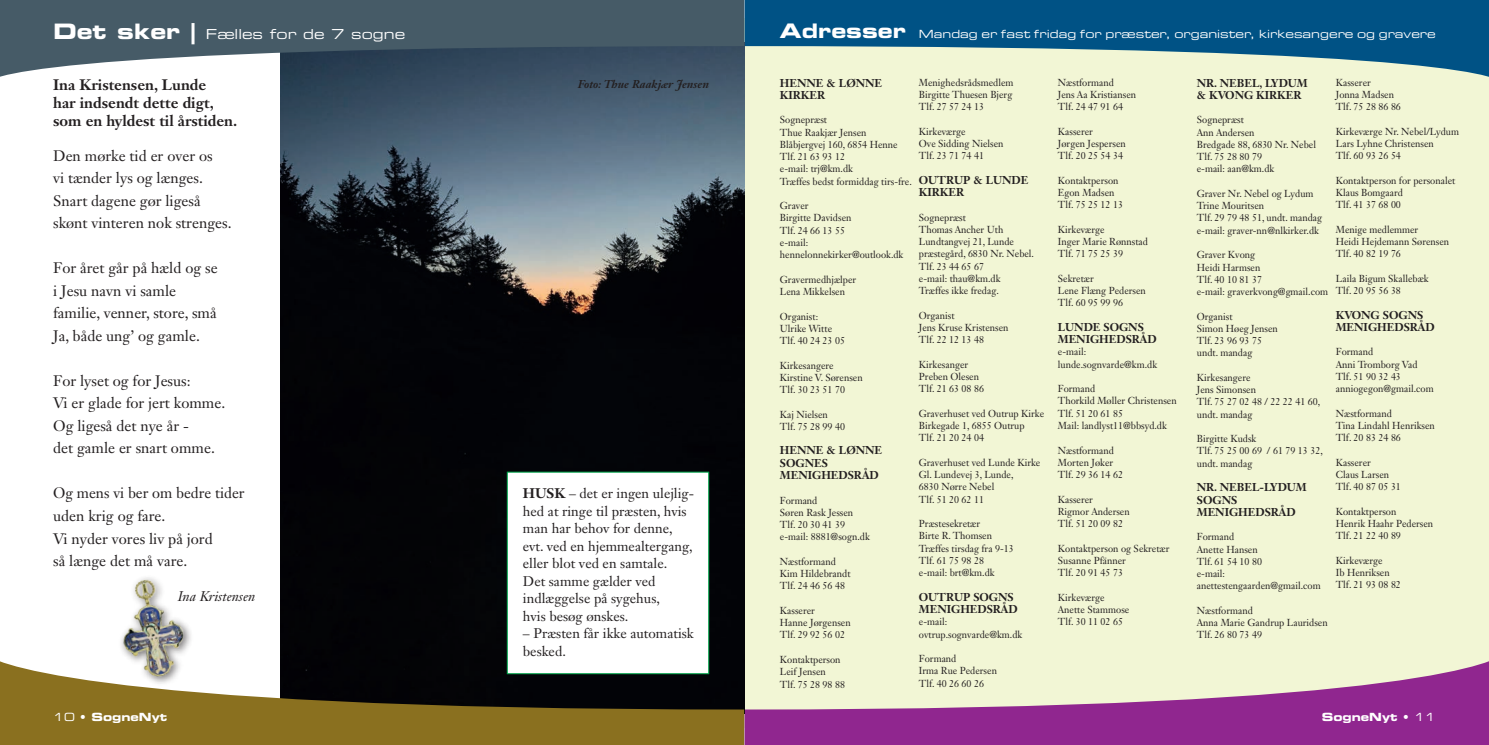
<style>
.page{position:relative;width:1489px;height:745px;background:#fff}
.page>*{position:absolute;margin:0;border:0;box-sizing:border-box;transform-origin:0 0}
.t1{font:15px/22.5px "Janson Text LT Std";color:#231f20}
.t2{font:700 15px/17.5px "Janson Text LT Std";color:#231f20}
.t3{font:13.75px/17.5px "Janson Text LT Std";color:#231f20}
.t4{font:13.75px "Eurostile LT Std Ex 2";color:#fff}
.t5{font:italic 13.75px "Janson Text LT Std";color:#231f20}
.t6{font:700 11.25px/12.2px "Janson Text LT Std";color:#231f20;scale:.96 1}
.t7{font:11.25px "Eurostile LT Std Ex 2";color:#fff}
.t8{font:italic 700 11.25px "Janson Text LT Std";color:#231f20}
.t9{font:11.25px "Eurostile LT Std Bold Ex 2";color:#fff}
.t10{font:10px/12.2px "Janson Text LT Std";color:#231f20;scale:.96 1}
.s1{font-family:"Eurostile LT Std Bold Ex 2";font-size:21.25px}
.s2{font-weight:700}
.s3{font-family:"Eurostile LT Std Bold Ex 2";font-size:20px}
.s4{font-family:"Eurostile LT Std Ex 2"}
</style>
<div class="page">
<div style="left:744px;top:18px;width:744px;height:708px;background:#f2f6d5"></div>
<svg style="left:744px;top:0;width:744px;height:81px;fill:#005285"></svg>
<svg style="left:744px;top:656px;width:744px;height:88px;fill:#90268f"></svg>
<img style="left:280px;top:81px;width:464px;height:575px">
<div style="left:507px;top:471px;width:202px;height:202px;background:#fff;border:1px solid #00ab4d"></div>
<img style="left:121px;top:577px;width:70px;height:79px">
<svg style="left:0;top:0;width:744px;height:81px;background:#526572"></svg>
<svg style="left:0;top:656px;width:744px;height:88px;fill:#8a701f"></svg>
<h2 class="t4" style="left:53px;top:25px;width:353px"><span class="s1">Det sker |</span> Fælles for de 7 sogne</h2>
<h1 class="t2" style="left:53px;top:76px;width:186px">Ina Kristensen, Lunde<br>har indsendt dette digt, som en hyldest til årstiden.</h1>
<h1 class="t1" style="left:53px;top:144px;width:180px">Den mørke tid er over os<br>vi tænder lys og længes.<br>Snart dagene gør ligeså skønt vinteren nok strenges.</h1>
<h1 class="t1" style="left:53px;top:256px;width:166px">For året går på hæld og se i Jesu navn vi samle familie, venner, store, små<br>Ja, både ung’ og gamle.</h1>
<h1 class="t1" style="left:53px;top:369px;width:174px">For lyset og for Jesus:<br>Vi er glade for jert komme.<br>Og ligeså det nye år -<br>det gamle er snart omme.</h1>
<h1 class="t1" style="left:53px;top:481px;width:193px">Og mens vi ber om bedre tider uden krig og fare.<br>Vi nyder vores liv på jord<br>så længe det må vare.</h1>
<h2 class="t5" style="left:178px;top:587px;width:79px">Ina Kristensen</h2>
<p class="t8" style="left:578px;top:76px;width:133px">Foto: Thue Raakjær Jensen</p>
<h2 class="t3" style="left:523px;top:484px;width:173px"><span class="s2">HUSK</span> – det er ingen ulejlig&shy;hed at ringe til præsten, hvis man har behov for denne, evt. ved en hjemmealtergang, eller blot ved en samtale.<br>Det samme gælder ved indlæggelse på sygehus,<br>hvis besøg ønskes.</h2>
<h2 class="t3" style="left:523px;top:624px;width:172px">– Præsten får ikke automatisk besked.</h2>
<p class="t7" style="left:780px;top:26px;width:657px"><span class="s3">Adresser</span> Mandag er fast fridag for præster, organister, kirkesangere og gravere</p>
<p class="t10" style="left:918px;top:76px;width:100px">Menighedsrådsmedlem<br>Birgitte Thuesen Bjerg<br>Tlf. 27 57 24 13</p>
<p class="t10" style="left:918px;top:125px;width:90px">Kirkeværge<br>Ove Sidding Nielsen<br>Tlf. 23 71 74 41</p>
<p class="t6" style="left:918px;top:173px;width:115px">OUTRUP &amp; LUNDE<br>KIRKER</p>
<p class="t10" style="left:918px;top:211px;width:121px">Sognepræst<br>Thomas Ancher Uth<br>Lundtangvej 21, Lunde præstegård, 6830 Nr. Nebel.<br>Tlf. 23 44 65 67<br>e-mail: thau@km.dk<br>Træffes ikke fredag.</p>
<p class="t10" style="left:918px;top:309px;width:95px">Organist<br>Jens Kruse Kristensen<br>Tlf. 22 12 13 48</p>
<p class="t10" style="left:918px;top:358px;width:69px">Kirkesanger<br>Preben Olesen<br>Tlf. 21 63 08 86</p>
<p class="t10" style="left:918px;top:407px;width:132px">Graverhuset ved Outrup Kirke<br>Birkegade 1, 6855 Outrup<br>Tlf. 21 20 24 04</p>
<p class="t10" style="left:918px;top:456px;width:128px">Graverhuset ved Lunde Kirke<br>Gl. Lundevej 3, Lunde,<br>6830 Nørre Nebel<br>Tlf. 51 20 62 11</p>
<p class="t10" style="left:918px;top:517px;width:100px">Præstesekretær<br>Birte R. Thomsen<br>Træffes tirsdag fra 9-13<br>Tlf. 61 75 98 28 e-mail: brt@km.dk</p>
<p class="t6" style="left:918px;top:590px;width:104px">OUTRUP SOGNS<br>MENIGHEDSRÅD</p>
<p class="t10" style="left:918px;top:615px;width:109px">e-mail: ovtrup.sognvarde@km.dk</p>
<p class="t10" style="left:918px;top:652px;width:83px">Formand<br>Irma Rue Pedersen<br>Tlf. 40 26 60 26</p>
<p class="t6" style="left:780px;top:76px;width:108px">HENNE &amp; LØNNE<br>KIRKER</p>
<p class="t10" style="left:780px;top:114px;width:139px">Sognepræst<br>Thue Raakjær Jensen<br>Blåbjergvej 160, 6854 Henne<br>Tlf. 21 63 93 12<br>e-mail: trj@km.dk<br>Træffes bedst formiddag tirs-fre.</p>
<p class="t10" style="left:780px;top:199px;width:130px">Graver<br>Birgitte Davidsen<br>Tlf. 24 66 13 55<br>e-mail: hennelonnekirker@outlook.dk</p>
<p class="t10" style="left:780px;top:273px;width:81px">Gravermedhjælper<br>Lena Mikkelsen</p>
<p class="t10" style="left:780px;top:310px;width:69px">Organist:<br>Ulrike Witte<br>Tlf. 40 24 23 05</p>
<p class="t10" style="left:780px;top:359px;width:88px">Kirkesangere<br>Kirstine V. Sørensen<br>Tlf. 30 23 51 70</p>
<p class="t10" style="left:780px;top:408px;width:69px">Kaj Nielsen<br>Tlf. 75 28 99 40</p>
<p class="t6" style="left:780px;top:444px;width:108px">HENNE &amp; LØNNE<br>SOGNES<br>MENIGHEDSRÅD</p>
<p class="t10" style="left:780px;top:493px;width:95px">Formand<br>Søren Rask Jessen<br>Tlf. 20 30 41 39 e-mail: 8881@sogn.dk</p>
<p class="t10" style="left:780px;top:555px;width:75px">Næstformand<br>Kim Hildebrandt<br>Tlf. 24 46 56 48</p>
<p class="t10" style="left:780px;top:604px;width:75px">Kasserer<br>Hanne Jørgensen<br>Tlf. 29 92 56 02</p>
<p class="t10" style="left:780px;top:653px;width:69px">Kontaktperson<br>Leif Jensen<br>Tlf. 75 28 98 88</p>
<p class="t10" style="left:1057px;top:76px;width:83px">Næstformand<br>Jens Aa Kristiansen<br>Tlf. 24 47 91 64</p>
<p class="t10" style="left:1057px;top:125px;width:72px">Kasserer<br>Jørgen Jespersen<br>Tlf. 20 25 54 34</p>
<p class="t10" style="left:1057px;top:174px;width:69px">Kontaktperson<br>Egon Madsen<br>Tlf. 75 25 12 13</p>
<p class="t10" style="left:1057px;top:223px;width:95px">Kirkeværge<br>Inger Marie Rønnstad<br>Tlf. 71 75 25 39</p>
<p class="t10" style="left:1057px;top:272px;width:93px">Sekretær<br>Lene Flæng Pedersen<br>Tlf. 60 95 99 96</p>
<p class="t6" style="left:1057px;top:320px;width:104px">LUNDE SOGNS<br>MENIGHEDSRÅD</p>
<p class="t10" style="left:1057px;top:345px;width:105px">e-mail: lunde.sognvarde@km.dk</p>
<p class="t10" style="left:1057px;top:382px;width:125px">Formand<br>Thorkild Møller Christensen<br>Tlf. 51 20 61 85<br>Mail: landlyst11@bbsyd.dk</p>
<p class="t10" style="left:1057px;top:443px;width:69px">Næstformand<br>Morten Jøker<br>Tlf. 29 36 14 62</p>
<p class="t10" style="left:1057px;top:492px;width:76px">Kasserer<br>Rigmor Andersen<br>Tlf. 51 20 09 82</p>
<p class="t10" style="left:1057px;top:541px;width:118px">Kontaktperson og Sekretær<br>Susanne Pfänner<br>Tlf. 20 91 45 73</p>
<p class="t10" style="left:1057px;top:590px;width:76px">Kirkeværge<br>Anette Stammose<br>Tlf. 30 11 02 65</p>
<p class="t10" style="left:1335px;top:76px;width:69px">Kasserer<br>Jonna Madsen<br>Tlf. 75 28 86 86</p>
<p class="t10" style="left:1335px;top:125px;width:130px">Kirkeværge Nr. Nebel/Lydum<br>Lars Lyhne Christensen<br>Tlf. 60 93 26 54</p>
<p class="t10" style="left:1335px;top:174px;width:126px">Kontaktperson for personalet<br>Klaus Bomgaard<br>Tlf. 41 37 68 00</p>
<p class="t10" style="left:1335px;top:223px;width:120px">Menige medlemmer<br>Heidi Hejdemann Sørensen<br>Tlf. 40 82 19 76</p>
<p class="t10" style="left:1335px;top:272px;width:98px">Laila Bigum Skallebæk<br>Tlf. 20 95 56 38</p>
<p class="t6" style="left:1335px;top:308px;width:104px">KVONG SOGNS<br>MENIGHEDSRÅD</p>
<p class="t10" style="left:1335px;top:345px;width:103px">Formand<br>Anni Tromborg Vad<br>Tlf. 51 90 32 43 anniogegon@gmail.com</p>
<p class="t10" style="left:1335px;top:407px;width:105px">Næstformand<br>Tina Lindahl Henriksen<br>Tlf. 20 83 24 86</p>
<p class="t10" style="left:1335px;top:456px;width:69px">Kasserer<br>Claus Larsen<br>Tlf. 40 87 05 31</p>
<p class="t10" style="left:1335px;top:505px;width:103px">Kontaktperson<br>Henrik Haahr Pedersen<br>Tlf. 21 22 40 89</p>
<p class="t10" style="left:1335px;top:554px;width:69px">Kirkeværge<br>Ib Henriksen<br>Tlf. 21 93 08 82</p>
<p class="t6" style="left:1196px;top:76px;width:117px">NR. NEBEL, LYDUM &amp; KVONG KIRKER</p>
<p class="t10" style="left:1196px;top:114px;width:126px">Sognepræst<br>Ann Andersen<br>Bredgade 88, 6830 Nr. Nebel<br>Tlf. 75 28 80 79<br>e-mail: aan@km.dk</p>
<p class="t10" style="left:1196px;top:187px;width:132px">Graver Nr. Nebel og Lydum<br>Trine Mouritsen<br>Tlf. 29 79 48 51, undt. mandag e-mail: graver-nn@nlkirker.dk</p>
<p class="t10" style="left:1196px;top:248px;width:138px">Graver Kvong<br>Heidi Harmsen<br>Tlf. 40 10 81 37<br>e-mail: graverkvong@gmail.com</p>
<p class="t10" style="left:1196px;top:310px;width:86px">Organist<br>Simon Høeg Jensen<br>Tlf. 23 96 93 75 undt. mandag</p>
<p class="t10" style="left:1196px;top:371px;width:130px">Kirkesangere<br>Jens Simonsen<br>Tlf. 75 27 02 48 / 22 22 41 60, undt. mandag</p>
<p class="t10" style="left:1196px;top:432px;width:133px">Birgitte Kudsk<br>Tlf. 75 25 00 69 / 61 79 13 32, undt. mandag</p>
<p class="t6" style="left:1196px;top:481px;width:116px">NR. NEBEL-LYDUM<br>SOGNS<br>MENIGHEDSRÅD</p>
<p class="t10" style="left:1196px;top:530px;width:130px">Formand<br>Anette Hansen<br>Tlf. 61 54 10 80<br>e-mail: anettestengaarden@gmail.com</p>
<p class="t10" style="left:1196px;top:604px;width:138px">Næstformand<br>Anna Marie Gandrup Lauridsen<br>Tlf. 26 80 73 49</p>
<p class="t9" style="left:53px;top:708px;width:116px"><span class="s4">10 •</span> SogneNyt</p>
<p class="t9" style="left:1321px;top:708px;width:116px">SogneNyt <span class="s4">• 11</span></p>
</div>
